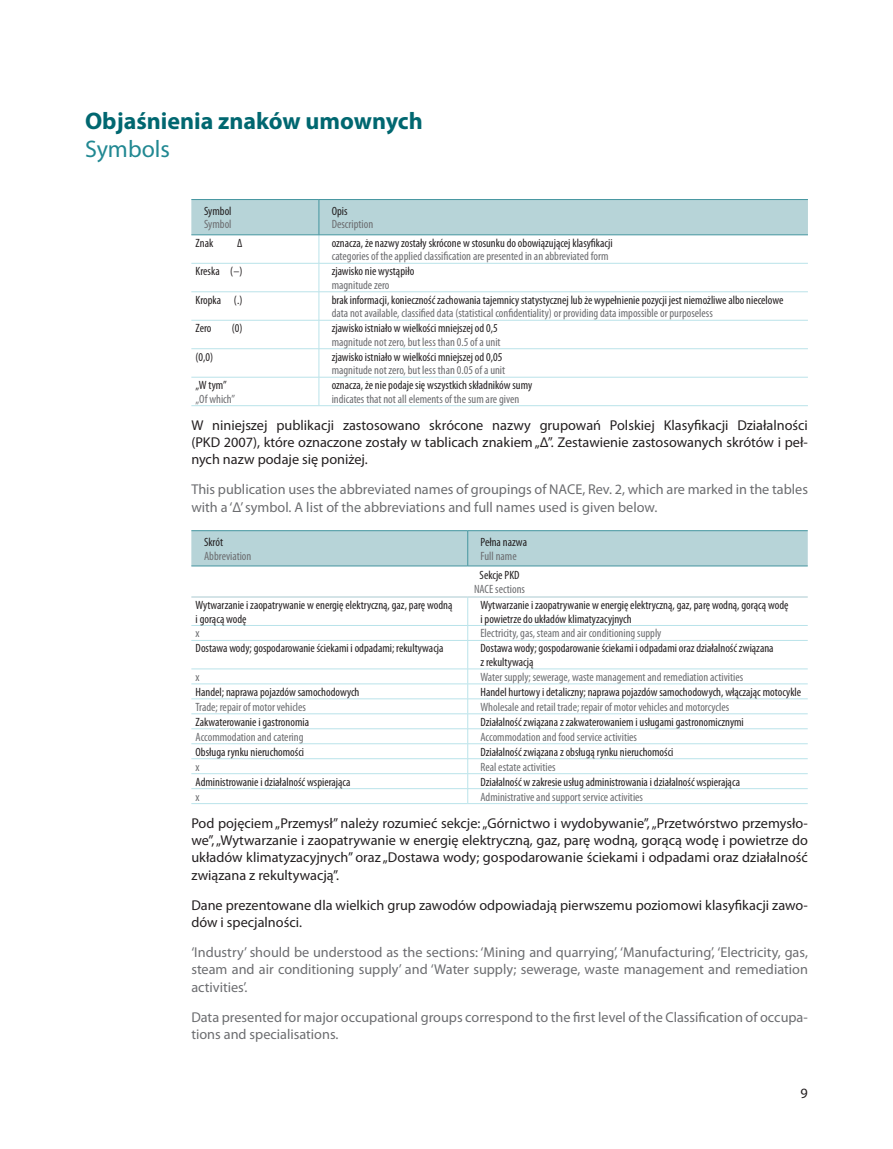
<style>
.page{position:relative;width:893px;height:1149px;background:#fff}
.page>*{position:absolute;margin:0;border:0;box-sizing:border-box;transform-origin:0 0}
.t1{font:700 24px "Myriad Pro";color:#006770}
.t2{font:24px "Myriad Pro";color:#218892}
.t3{font:14.25px/17.2px "Myriad Pro";color:#231f20;text-align:justify}
.t4{font:14.25px/17.2px "Myriad Pro";color:#6c6d70}
.t5{font:condensed 12px/13.5px "Myriad Pro";color:#231f20}
.t6{font:condensed 12px "Myriad Pro";color:#6c6d70}
</style>
<div class="page">
<svg style="left:191px;top:200px;width:617px;height:205px"></svg>
<hr style="left:191px;top:405px;width:128px;height:1px;background:#bae3ea">
<hr style="left:319px;top:405px;width:489px;height:1px;background:#bae3ea">
<hr style="left:191px;top:199px;width:128px;height:1px;background:#44959f">
<hr style="left:191px;top:234px;width:128px;height:1px;background:#44959f">
<hr style="left:319px;top:199px;width:489px;height:1px;background:#44959f">
<hr style="left:319px;top:200px;width:1px;height:34px;background:#44959f">
<hr style="left:319px;top:234px;width:489px;height:1px;background:#44959f">
<div style="left:191px;top:531px;width:617px;height:34px;background:#b7d4d8"></div>
<hr style="left:191px;top:596px;width:277px;height:1px;background:#a9cad0">
<hr style="left:468px;top:596px;width:340px;height:1px;background:#a9cad0">
<hr style="left:191px;top:625px;width:277px;height:1px;background:#bae3ea">
<hr style="left:468px;top:625px;width:340px;height:1px;background:#bae3ea">
<hr style="left:191px;top:640px;width:277px;height:1px;background:#bae3ea">
<hr style="left:468px;top:640px;width:340px;height:1px;background:#bae3ea">
<hr style="left:191px;top:668px;width:277px;height:1px;background:#bae3ea">
<hr style="left:468px;top:668px;width:340px;height:1px;background:#bae3ea">
<hr style="left:191px;top:683px;width:277px;height:1px;background:#bae3ea">
<hr style="left:468px;top:683px;width:340px;height:1px;background:#bae3ea">
<hr style="left:191px;top:698px;width:277px;height:1px;background:#bae3ea">
<hr style="left:468px;top:698px;width:340px;height:1px;background:#bae3ea">
<hr style="left:191px;top:713px;width:277px;height:1px;background:#bae3ea">
<hr style="left:468px;top:713px;width:340px;height:1px;background:#bae3ea">
<hr style="left:191px;top:728px;width:277px;height:1px;background:#bae3ea">
<hr style="left:468px;top:728px;width:340px;height:1px;background:#bae3ea">
<hr style="left:191px;top:743px;width:277px;height:1px;background:#bae3ea">
<hr style="left:468px;top:743px;width:340px;height:1px;background:#bae3ea">
<hr style="left:191px;top:758px;width:277px;height:1px;background:#bae3ea">
<hr style="left:468px;top:758px;width:340px;height:1px;background:#bae3ea">
<hr style="left:191px;top:773px;width:277px;height:1px;background:#bae3ea">
<hr style="left:468px;top:773px;width:340px;height:1px;background:#bae3ea">
<hr style="left:191px;top:788px;width:277px;height:1px;background:#bae3ea">
<hr style="left:468px;top:788px;width:340px;height:1px;background:#bae3ea">
<svg style="left:467px;top:597px;width:1px;height:206px"></svg>
<hr style="left:191px;top:803px;width:277px;height:1px;background:#bae3ea">
<hr style="left:468px;top:803px;width:340px;height:1px;background:#bae3ea">
<hr style="left:191px;top:530px;width:277px;height:1px;background:#44959f">
<hr style="left:191px;top:565px;width:277px;height:1px;background:#44959f">
<hr style="left:468px;top:530px;width:340px;height:1px;background:#44959f">
<hr style="left:467px;top:530px;width:1px;height:35px;background:#44959f">
<hr style="left:468px;top:565px;width:340px;height:1px;background:#44959f">
<h1 class="t1" style="left:85px;top:105px;width:339px">Objaśnienia znaków umownych</h1>
<h1 class="t2" style="left:85px;top:134px;width:86px">Symbols</h1>
<p class="t5" style="left:204px;top:204px;width:29px">Symbol</p>
<p class="t6" style="left:204px;top:217px;width:29px">Symbol</p>
<p class="t5" style="left:332px;top:204px;width:17px">Opis</p>
<p class="t6" style="left:332px;top:217px;width:43px">Description</p>
<p class="t5" style="left:196px;top:236px;width:19px">Znak</p>
<p class="t5" style="left:237px;top:236px;width:7px">Δ</p>
<p class="t5" style="left:332px;top:236px;width:283px">oznacza, że nazwy zostały skrócone w stosunku do obowiązującej klasyfikacji</p>
<p class="t6" style="left:332px;top:249px;width:278px">categories of the applied classification are presented in an abbreviated form</p>
<p class="t5" style="left:196px;top:264px;width:48px">Kreska (–)</p>
<p class="t5" style="left:332px;top:264px;width:84px">zjawisko nie wystąpiło</p>
<p class="t6" style="left:332px;top:277px;width:59px">magnitude zero</p>
<p class="t5" style="left:196px;top:293px;width:48px">Kropka (.)</p>
<p class="t5" style="left:332px;top:293px;width:453px">brak informacji, konieczność zachowania tajemnicy statystycznej lub że wypełnienie pozycji jest niemożliwe albo niecelowe</p>
<p class="t6" style="left:332px;top:306px;width:383px">data not available, classified data (statistical confidentiality) or providing data impossible or purposeless</p>
<p class="t5" style="left:196px;top:321px;width:17px">Zero</p>
<p class="t5" style="left:232px;top:321px;width:12px">(0)</p>
<p class="t5" style="left:332px;top:321px;width:168px">zjawisko istniało w wielkości mniejszej od 0,5</p>
<p class="t6" style="left:332px;top:334px;width:170px">magnitude not zero, but less than 0.5 of a unit</p>
<p class="t5" style="left:196px;top:350px;width:19px">(0,0)</p>
<p class="t5" style="left:332px;top:350px;width:172px">zjawisko istniało w wielkości mniejszej od 0,05</p>
<p class="t6" style="left:332px;top:363px;width:175px">magnitude not zero, but less than 0.05 of a unit</p>
<p class="t5" style="left:196px;top:378px;width:33px">„W tym”</p>
<p class="t6" style="left:196px;top:391px;width:41px">„Of which”</p>
<p class="t5" style="left:332px;top:378px;width:202px">oznacza, że nie podaje się wszystkich składników sumy</p>
<p class="t6" style="left:332px;top:391px;width:189px">indicates that not all elements of the sum are given</p>
<p class="t3" style="left:191px;top:416px;width:618px">W niniejszej publikacji zastosowano skrócone nazwy grupowań Polskiej Klasyfikacji Działalności (PKD 2007), które oznaczone zostały w tablicach znakiem „Δ”. Zestawienie zastosowanych skrótów i peł&shy;nych nazw podaje się poniżej.</p>
<p class="t4" style="left:191px;top:480px;width:618px">This publication uses the abbreviated names of groupings of NACE, Rev. 2, which are marked in the tables with a ‘Δ’ symbol. A list of the abbreviations and full names used is given below.</p>
<p class="t5" style="left:204px;top:535px;width:20px">Skrót</p>
<p class="t6" style="left:204px;top:548px;width:49px">Abbreviation</p>
<p class="t5" style="left:480px;top:535px;width:48px">Pełna nazwa</p>
<p class="t6" style="left:480px;top:548px;width:38px">Full name</p>
<p class="t5" style="left:480px;top:568px;width:41px">Sekcje PKD</p>
<p class="t6" style="left:474px;top:581px;width:52px">NACE sections</p>
<p class="t5" style="left:196px;top:598px;width:258px">Wytwarzanie i zaopatrywanie w energię elektryczną, gaz, parę wodną i gorącą wodę</p>
<p class="t5" style="left:480px;top:598px;width:309px">Wytwarzanie i zaopatrywanie w energię elektryczną, gaz, parę wodną, gorącą wodę i powietrze do układów klimatyzacyjnych</p>
<p class="t6" style="left:196px;top:626px;width:6px">x</p>
<p class="t6" style="left:480px;top:626px;width:182px">Electricity, gas, steam and air conditioning supply</p>
<p class="t5" style="left:196px;top:641px;width:249px">Dostawa wody; gospodarowanie ściekami i odpadami; rekultywacja</p>
<p class="t5" style="left:480px;top:641px;width:295px">Dostawa wody; gospodarowanie ściekami i odpadami oraz działalność związana z rekultywacją</p>
<p class="t6" style="left:196px;top:669px;width:6px">x</p>
<p class="t6" style="left:480px;top:669px;width:264px">Water supply; sewerage, waste management and remediation activities</p>
<p class="t5" style="left:196px;top:684px;width:165px">Handel; naprawa pojazdów samochodowych</p>
<p class="t5" style="left:480px;top:684px;width:322px">Handel hurtowy i detaliczny; naprawa pojazdów samochodowych, włączając motocykle</p>
<p class="t6" style="left:196px;top:699px;width:112px">Trade; repair of motor vehicles</p>
<p class="t6" style="left:480px;top:699px;width:250px">Wholesale and retail trade; repair of motor vehicles and motorcycles</p>
<p class="t5" style="left:196px;top:714px;width:115px">Zakwaterowanie i gastronomia</p>
<p class="t5" style="left:480px;top:714px;width:265px">Działalność związana z zakwaterowaniem i usługami gastronomicznymi</p>
<p class="t6" style="left:196px;top:729px;width:109px">Accommodation and catering</p>
<p class="t6" style="left:480px;top:729px;width:158px">Accommodation and food service activities</p>
<p class="t5" style="left:196px;top:744px;width:110px">Obsługa rynku nieruchomości</p>
<p class="t5" style="left:480px;top:744px;width:194px">Działalność związana z obsługą rynku nieruchomości</p>
<p class="t6" style="left:196px;top:759px;width:6px">x</p>
<p class="t6" style="left:480px;top:759px;width:77px">Real estate activities</p>
<p class="t5" style="left:196px;top:774px;width:157px">Administrowanie i działalność wspierająca</p>
<p class="t5" style="left:480px;top:774px;width:261px">Działalność w zakresie usług administrowania i działalność wspierająca</p>
<p class="t6" style="left:196px;top:789px;width:6px">x</p>
<p class="t6" style="left:480px;top:789px;width:164px">Administrative and support service activities</p>
<p class="t3" style="left:191px;top:814px;width:618px">Pod pojęciem „Przemysł” należy rozumieć sekcje: „Górnictwo i wydobywanie”, „Przetwórstwo przemysło&shy;we”, „Wytwarzanie i zaopatrywanie w energię elektryczną, gaz, parę wodną, gorącą wodę i powietrze do układów klimatyzacyjnych” oraz „Dostawa wody; gospodarowanie ściekami i odpadami oraz działalność związana z rekultywacją”.</p>
<p class="t3" style="left:191px;top:895px;width:618px">Dane prezentowane dla wielkich grup zawodów odpowiadają pierwszemu poziomowi klasyfikacji zawo&shy;dów i specjalności.</p>
<p class="t4" style="left:191px;top:943px;width:618px;text-align:justify">‘Industry’ should be understood as the sections: ‘Mining and quarrying’, ‘Manufacturing’, ‘Electricity, gas, steam and air conditioning supply’ and ‘Water supply; sewerage, waste management and remediation activities’.</p>
<p class="t4" style="left:191px;top:1007px;width:618px">Data presented for major occupational groups correspond to the first level of the Classification of occupa&shy;tions and specialisations.</p>
<p class="t3" style="left:801px;top:1083px;width:9px">9</p>
</div>
